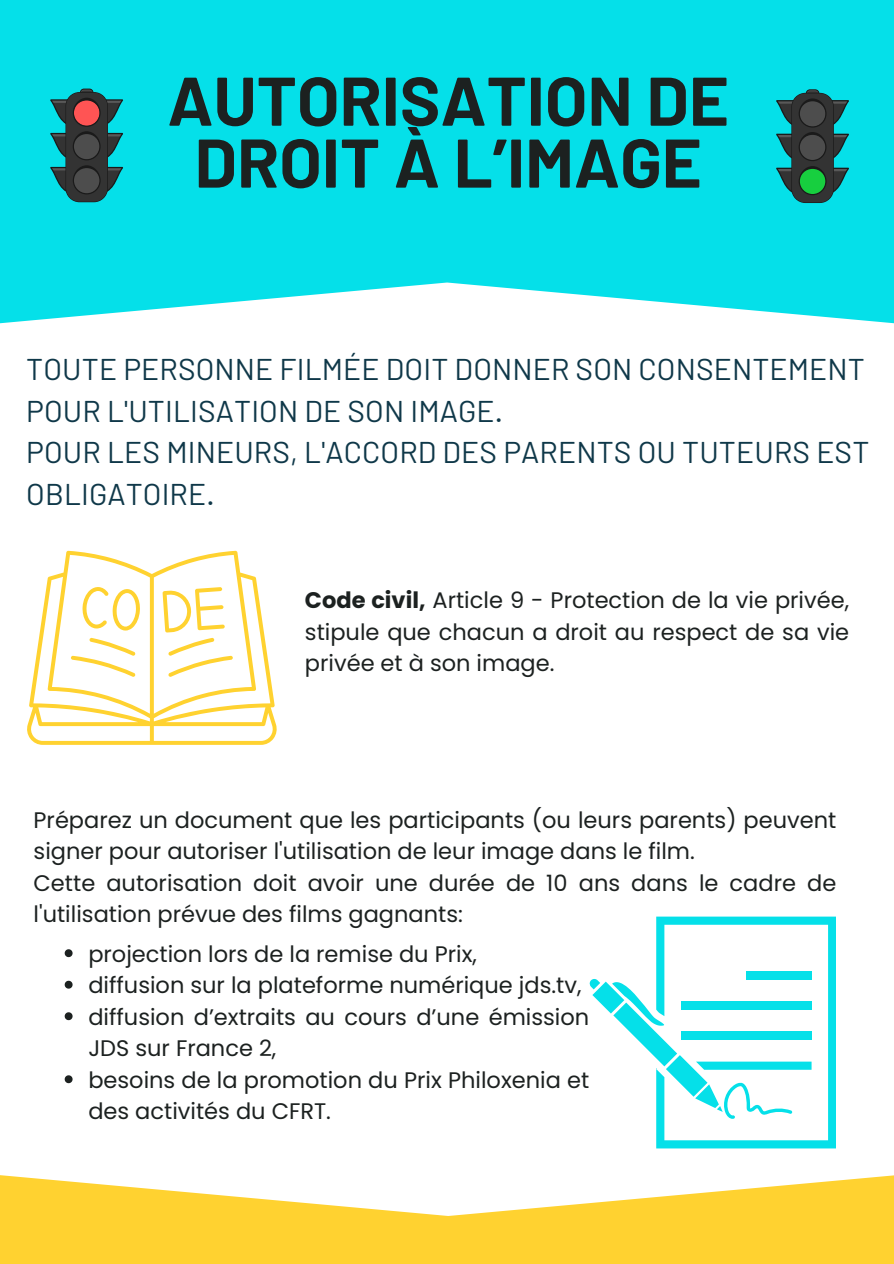
<style>
.page{position:relative;width:894px;height:1264px;background:#fff}
.page>*{position:absolute;margin:0;border:0;box-sizing:border-box;transform-origin:0 0}
.t1{font:700 68.7px/61.8px "Barlow";color:#1c2120;text-align:center}
.t2{font:30px/41.7px "Barlow";letter-spacing:.005em;color:#0f3849}
.t3{font:22.5px/31.5px "Poppins";color:#1c2120}
.s1{font-weight:700}
</style>
<div class="page">
<svg style="left:0;top:1175px;width:893px;height:88px;fill:#ffd230"></svg>
<svg style="left:0;top:0;width:893px;height:324px;background:#16e2ea"></svg>
<svg style="left:27px;top:550px;width:250px;height:195px"></svg>
<svg style="left:589px;top:916px;width:246px;height:232px"></svg>
<svg style="left:65px;top:949px;width:8px;height:8px"></svg>
<svg style="left:65px;top:980px;width:8px;height:8px"></svg>
<svg style="left:65px;top:1012px;width:8px;height:8px"></svg>
<svg style="left:65px;top:1075px;width:8px;height:8px"></svg>
<svg style="left:50px;top:89px;width:73px;height:113px;background:#33686b"></svg>
<svg style="left:775px;top:89px;width:73px;height:114px;background:#24706a"></svg>
<h1 class="t1" style="left:167px;top:67px;width:563px">AUTORISATION DE<br>DROIT À L’IMAGE</h1>
<p class="t2" style="left:26px;top:347px;width:844px">TOUTE PERSONNE FILMÉE DOIT DONNER SON CONSENTEMENT POUR L'UTILISATION DE SON IMAGE.<br>POUR LES MINEURS, L'ACCORD DES PARENTS OU TUTEURS EST OBLIGATOIRE.</p>
<p class="t3" style="left:305px;top:585px;width:545px;text-align:justify"><span class="s1">Code civil,</span> Article 9 - Protection de la vie privée, stipule que chacun a droit au respect de sa vie privée et à son image.</p>
<p class="t3" style="left:34px;top:804px;width:804px">Préparez un document que les participants (ou leurs parents) peuvent signer pour autoriser l'utilisation de leur image dans le film.</p>
<p class="t3" style="left:34px;top:867px;width:804px">Cette autorisation doit avoir une durée de 10 ans dans le cadre de l'utilisation prévue des films gagnants:</p>
<h2 class="t3" style="left:88px;top:938px;width:390px">projection lors de la remise du Prix,</h2>
<p class="t3" style="left:88px;top:969px;width:494px">diffusion sur la plateforme numérique jds.tv,</p>
<p class="t3" style="left:88px;top:1001px;width:502px">diffusion d’extraits au cours d’une émission<br>JDS sur France 2,</p>
<p class="t3" style="left:88px;top:1064px;width:502px">besoins de la promotion du Prix Philoxenia et des activités du CFRT.</p>
</div>
